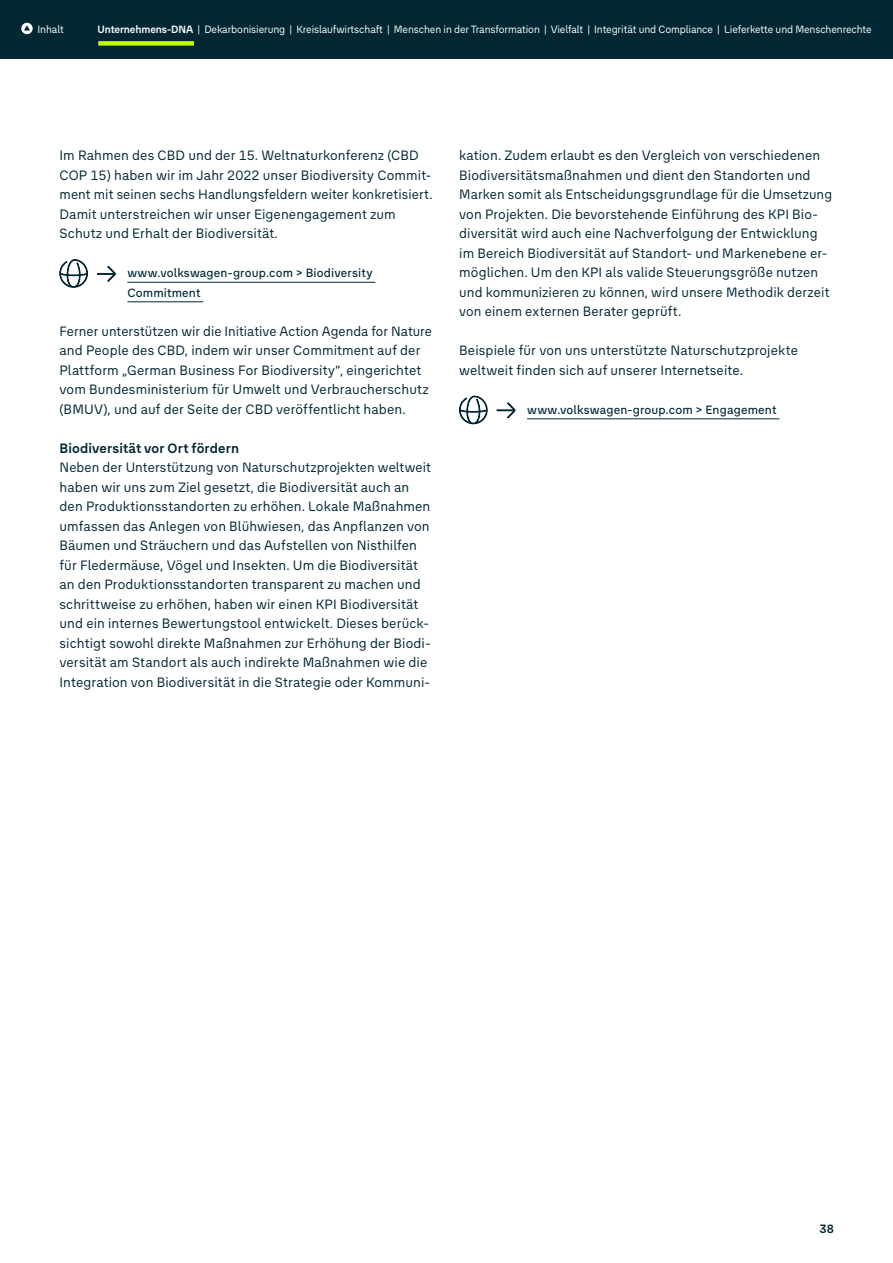
<style>
.page{position:relative;width:893px;height:1263px;background:#fff}
.page>*{position:absolute;margin:0;border:0;box-sizing:border-box;transform-origin:0 0}
.FT_Group_NFB{font:13.5px/19.5px "The Group TEXT Pro";letter-spacing:.01em;color:#002733}
.SL_Group_ohne_Abstand_NFB{font:700 13.5px "The Group TEXT Pro";letter-spacing:.005em;color:#002733}
.Group_URL{font:500 12px/19.5px "The Group TEXT Pro";letter-spacing:.015em;color:#002733}
.t1{font:700 12px "The Group TEXT Pro";color:#002733}
.t2{font:10.5px "The Group TEXT Pro";letter-spacing:-.01em;color:#fff}
.s1{font-weight:700}
</style>
<div class="page">
<hr style="left:127px;top:282px;width:248px;height:1px;background:#002733">
<hr style="left:127px;top:301px;width:76px;height:1px;background:#002733">
<svg style="left:59px;top:259px;width:29px;height:29px"></svg>
<svg style="left:97px;top:266px;width:19px;height:16px"></svg>
<hr style="left:527px;top:418px;width:252px;height:1px;background:#002733">
<svg style="left:459px;top:395px;width:29px;height:29px"></svg>
<svg style="left:497px;top:402px;width:18px;height:16px"></svg>
<div style="left:0;top:0;width:893px;height:59px;background:#002733"></div>
<svg style="left:21px;top:23px;width:12px;height:11px"></svg>
<svg style="left:24px;top:25px;width:6px;height:6px"></svg>
<div style="left:98px;top:41px;width:96px;height:5px;background:#c2fe06"></div>
<p class="t2" style="left:38px;top:21px;width:28px">Inhalt</p>
<p class="t2" style="left:98px;top:21px;width:776px"><span class="s1">Unternehmens-DNA</span> | Dekarbonisierung | Kreislaufwirtschaft | Menschen in der Transformation | Vielfalt | Integrität und Compliance | Lieferkette und Menschenrechte</p>
<p class="FT_Group_NFB" style="left:60px;top:145px;width:375px">Im Rahmen des CBD und der 15. Weltnaturkonferenz (CBD COP 15) haben wir im Jahr 2022 unser Biodiversity Commit&shy;ment mit seinen sechs Handlungsfeldern weiter konkretisiert.<br>Damit unterstreichen wir unser Eigenengagement zum Schutz und Erhalt der Biodiversität.</p>
<p class="Group_URL" style="left:127px;top:262px;width:247px">www.volkswagen-group.com &gt; Biodiversity<br>Commitment</p>
<p class="FT_Group_NFB" style="left:60px;top:320px;width:374px">Ferner unterstützen wir die Initiative Action Agenda for Nature and People des CBD, indem wir unser Commitment auf der Plattform „German Business For Biodiversity“, eingerichtet vom Bundesministerium für Umwelt und Verbraucherschutz (BMUV), und auf der Seite der CBD veröffentlicht haben.</p>
<p class="SL_Group_ohne_Abstand_NFB" style="left:60px;top:438px;width:181px">Biodiversität vor Ort fördern</p>
<p class="FT_Group_NFB" style="left:60px;top:457px;width:373px">Neben der Unterstützung von Naturschutzprojekten weltweit haben wir uns zum Ziel gesetzt, die Biodiversität auch an den Produktionsstandorten zu erhöhen. Lokale Maßnahmen umfassen das Anlegen von Blühwiesen, das Anpflanzen von Bäumen und Sträuchern und das Aufstellen von Nisthilfen für Fledermäuse, Vögel und Insekten. Um die Biodiversität an den Produktionsstandorten transparent zu machen und schrittweise zu erhöhen, haben wir einen KPI Biodiversität und ein internes Bewertungstool entwickelt. Dieses berück&shy;sichtigt sowohl direkte Maßnahmen zur Erhöhung der Biodi&shy;versität am Standort als auch indirekte Maßnahmen wie die Integration von Biodiversität in die Strategie oder Kommuni-</p>
<p class="FT_Group_NFB" style="left:459px;top:145px;width:374px">kation. Zudem erlaubt es den Vergleich von verschiedenen Biodiversitätsmaßnahmen und dient den Standorten und Marken somit als Entscheidungsgrundlage für die Umsetzung von Projekten. Die bevorstehende Einführung des KPI Bio&shy;diversität wird auch eine Nachverfolgung der Entwicklung im Bereich Biodiversität auf Standort- und Markenebene er&shy;möglichen. Um den KPI als valide Steuerungsgröße nutzen und kommunizieren zu können, wird unsere Methodik derzeit von einem externen Berater geprüft.</p>
<p class="FT_Group_NFB" style="left:459px;top:340px;width:340px">Beispiele für von uns unterstützte Naturschutzprojekte weltweit finden sich auf unserer Internetseite.</p>
<p class="Group_URL" style="left:527px;top:399px;width:251px">www.volkswagen-group.com &gt; Engagement</p>
<p class="t1" style="left:819px;top:1219px;width:16px">38</p>
</div>
